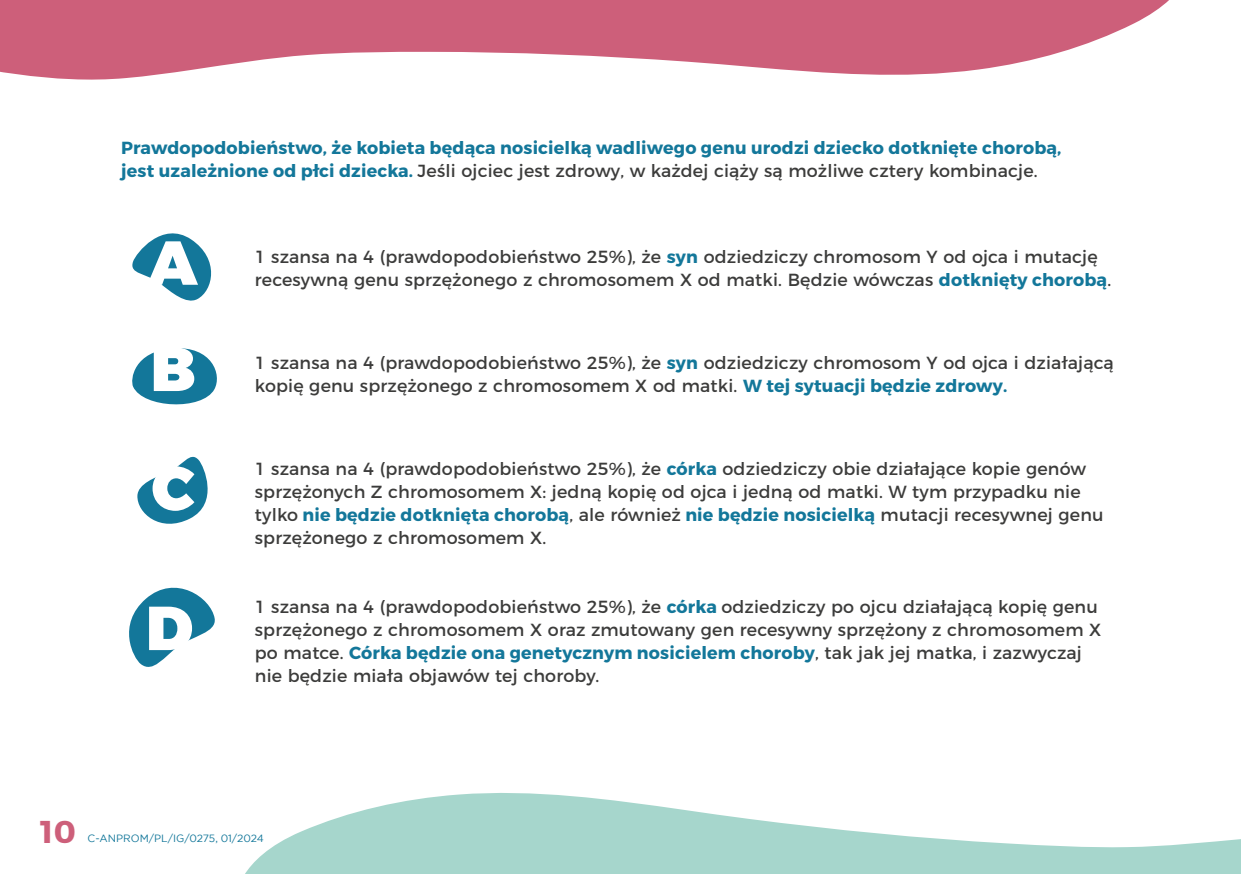
<style>
.page{position:relative;width:1241px;height:874px;background:#fff}
.page>*{position:absolute;margin:0;border:0;box-sizing:border-box;transform-origin:0 0}
.t1{font:700 31.5px "Montserrat";color:#cd5f7a}
.t2{font:17.5px/22.8px "Montserrat";letter-spacing:.01em;color:#3c3c3b}
.t3{font:700 17.5px/22.8px "Montserrat";letter-spacing:.01em;color:#13779a}
.t4{font:10.5px "Gotham";color:#13779a}
.s1{font-weight:400;color:#3c3c3b}
.s2{font-weight:700;color:#13779a}
</style>
<div class="page">
<svg style="left:245px;top:793px;width:995px;height:80px;fill:#a6d6cc"></svg>
<svg style="left:0;top:0;width:1169px;height:80px;fill:#cd5f7a"></svg>
<svg style="left:132px;top:233px;width:80px;height:68px"></svg>
<svg style="left:132px;top:348px;width:85px;height:57px"></svg>
<svg style="left:137px;top:456px;width:71px;height:68px"></svg>
<svg style="left:129px;top:587px;width:86px;height:80px"></svg>
<p class="t3" style="left:121px;top:137px;width:941px">Prawdopodobieństwo, że kobieta będąca nosicielką wadliwego genu urodzi dziecko dotknięte chorobą, jest uzależnione od płci dziecka. <span class="s1">Jeśli ojciec jest zdrowy, w każdej ciąży są możliwe cztery kombinacje.</span></p>
<p class="t2" style="left:255px;top:244px;width:857px">1 szansa na 4 (prawdopodobieństwo 25%), że <span class="s2">syn</span> odziedziczy chromosom Y od ojca i mutację recesywną genu sprzężonego z chromosomem X od matki. Będzie wówczas <span class="s2">dotknięty chorobą</span>.</p>
<p class="t2" style="left:255px;top:349px;width:860px">1 szansa na 4 (prawdopodobieństwo 25%), że <span class="s2">syn</span> odziedziczy chromosom Y od ojca i działającą kopię genu sprzężonego z chromosomem X od matki. <span class="s2">W tej sytuacji będzie zdrowy.</span></p>
<p class="t2" style="left:255px;top:456px;width:850px">1 szansa na 4 (prawdopodobieństwo 25%), że <span class="s2">córka</span> odziedziczy obie działające kopie genów sprzężonych Z chromosomem X: jedną kopię od ojca i jedną od matki. W tym przypadku nie tylko <span class="s2">nie będzie dotknięta chorobą</span>, ale również <span class="s2">nie będzie nosicielką</span> mutacji recesywnej genu sprzężonego z chromosomem X.</p>
<p class="t2" style="left:255px;top:594px;width:847px">1 szansa na 4 (prawdopodobieństwo 25%), że <span class="s2">córka</span> odziedziczy po ojcu działającą kopię genu sprzężonego z chromosomem X oraz zmutowany gen recesywny sprzężony z chromosomem X po matce. <span class="s2">Córka będzie ona genetycznym nosicielem choroby</span>, tak jak jej matka, i zazwyczaj nie będzie miała objawów tej choroby.</p>
<h1 class="t1" style="left:40px;top:811px;width:38px">10</h1>
<p class="t4" style="left:88px;top:831px;width:178px">C-ANPROM/PL/IG/0275, 01/2024</p>
</div>
